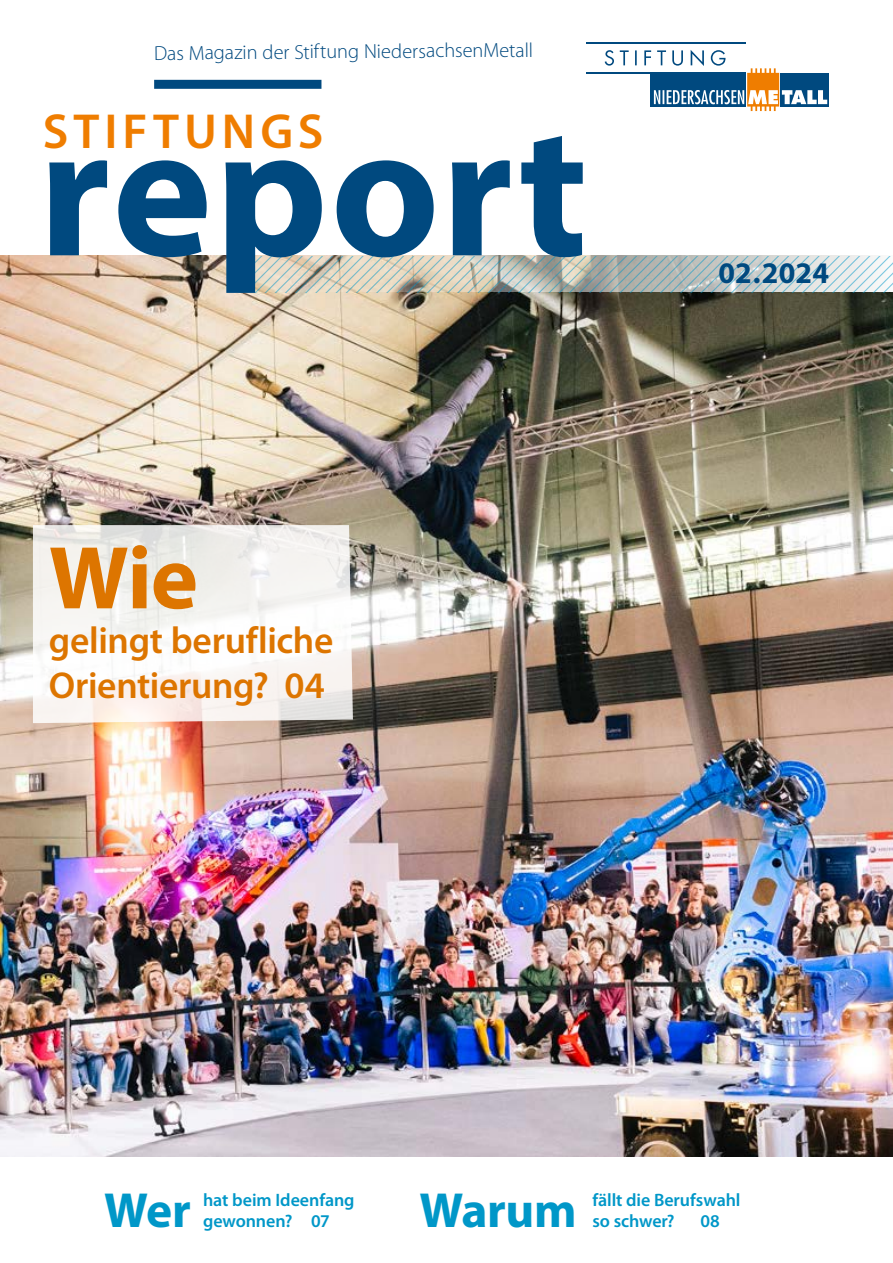
<style>
.page{position:relative;width:893px;height:1263px;background:#fff}
.page>*{position:absolute;margin:0;border:0;box-sizing:border-box;transform-origin:0 0}
.t1{font:700 189.75px "Myriad Pro";letter-spacing:.01em;color:#00497f}
.t2{font:700 90px "Myriad Pro";color:#dd7500}
.t3{font:600 49.5px "Myriad Pro";letter-spacing:.1em;color:#ef7d00}
.t4{font:700 49.5px "Myriad Pro";letter-spacing:-.01em;color:#0097c8}
.t5{font:600 37.5px/45px "Myriad Pro";letter-spacing:-.01em;color:#dd7500}
.t6{font:700 30px "Myriad Pro";color:#00497f}
.t7{font:300 20.4px "Myriad Pro";letter-spacing:-.01em;color:#00497f}
.t8{font:600 18px/21.6px "Myriad Pro";letter-spacing:-.005em;color:#0097c8}
</style>
<div class="page">
<img style="left:0;top:255px;width:893px;height:901px">
<div style="left:252px;top:237px;width:641px;height:54px;background:#fff"></div>
<svg style="left:827px;top:73px;width:2px;height:34px"></svg>
<svg style="left:605px;top:50px;width:222px;height:61px"></svg>
<hr style="left:587px;top:73px;width:159px;height:1px;background:#00497f">
<hr style="left:587px;top:43px;width:159px;height:1px;background:#00497f">
<div style="left:154px;top:80px;width:167px;height:9px;background:#00497f"></div>
<img style="left:255px;top:257px;width:638px;height:36px">
<svg style="left:33px;top:525px;width:320px;height:198px;fill:#f7f3f1"></svg>
<p class="t7" style="left:154px;top:40px;width:381px">Das Magazin der Stiftung NiedersachsenMetall</p>
<h3 class="t3" style="left:43px;top:104px;width:282px">STIFTUNGS</h3>
<h1 class="t1" style="left:39px;top:68px;width:551px">report</h1>
<h2 class="t2" style="left:49px;top:519px;width:151px">Wie</h2>
<h3 class="t5" style="left:49px;top:619px;width:286px">gelingt berufliche<br>Orientierung? 04</h3>
<h3 class="t6" style="left:718px;top:253px;width:112px">02.2024</h3>
<h3 class="t4" style="left:104px;top:1178px;width:88px">Wer</h3>
<h3 class="t4" style="left:419px;top:1178px;width:159px">Warum</h3>
<p class="t8" style="left:592px;top:1189px;width:150px">fällt die Berufswahl so schwer?</p>
<p class="t8" style="left:203px;top:1189px;width:153px">hat beim Ideenfang gewonnen? 07</p>
<p class="t8" style="left:700px;top:1210px;width:21px">08</p>
</div>
